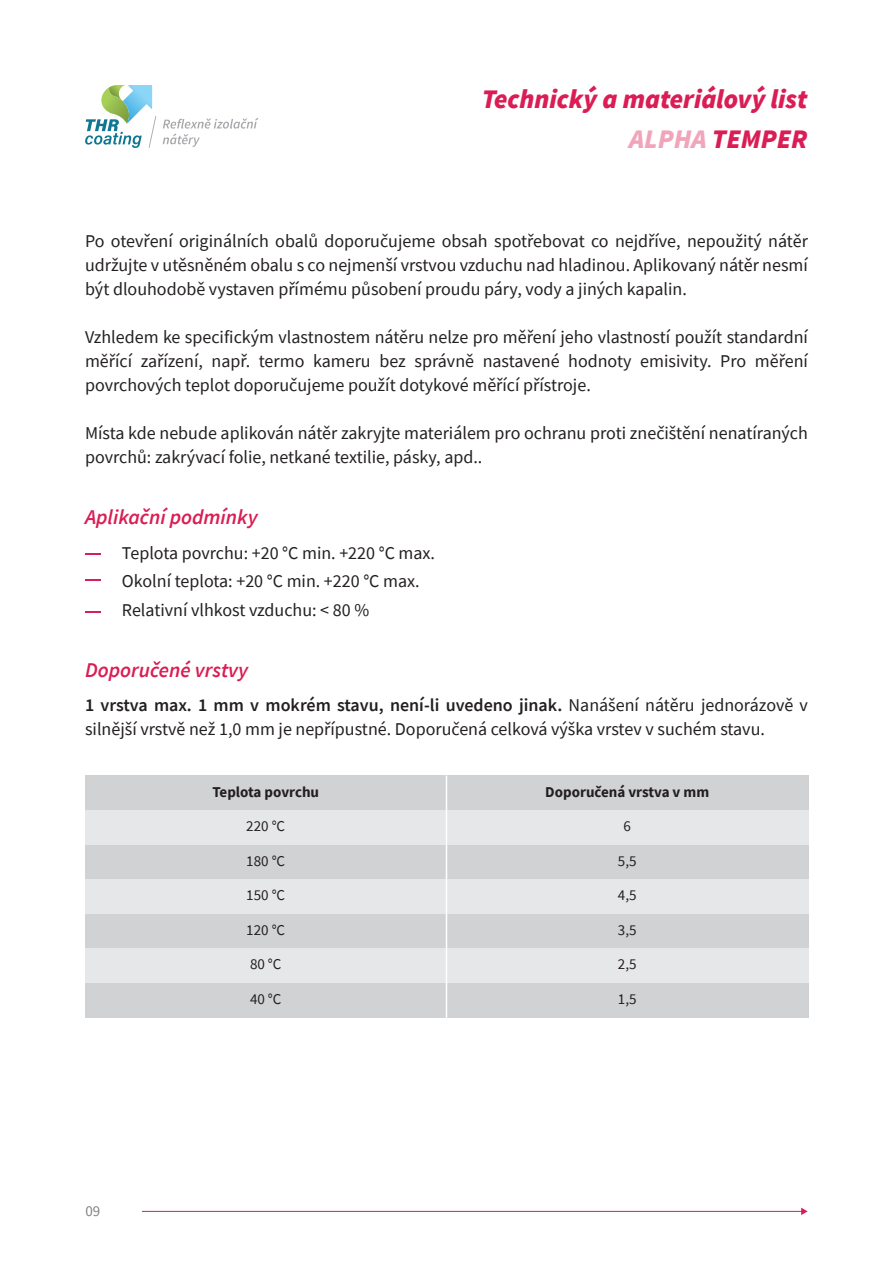
<style>
.page{position:relative;width:893px;height:1263px;background:#fff}
.page>*{position:absolute;margin:0;border:0;box-sizing:border-box;transform-origin:0 0}
.t1{font:italic 900 26.7px/40.7px "Source Sans Pro";color:#da1d54;text-align:right}
.t2{font:italic 600 21px "Source Sans Pro";color:#da1d54}
.t3{font:18px/24px "Source Sans Pro";color:#231f20}
.t4{font:15px "Source Sans Pro";color:#231f20}
.t5{font:700 15px "Source Sans Pro";color:#231f20}
.t6{font:15px "Source Sans Pro";color:#808285}
.s1{color:rgb(218 29 84/.4)}
.s2{font-weight:600}
</style>
<div class="page">
<hr style="left:142px;top:1211px;width:660px;height:1px;background:#da1d54">
<svg style="left:801px;top:1207px;width:7px;height:8px"></svg>
<svg style="left:85px;top:553px;width:15px;height:1px"></svg>
<svg style="left:85px;top:579px;width:15px;height:2px"></svg>
<svg style="left:85px;top:611px;width:15px;height:1px"></svg>
<div style="left:85px;top:775px;width:362px;height:35px;background:#d1d2d4"></div>
<div style="left:447px;top:775px;width:361px;height:35px;background:#d1d2d4"></div>
<div style="left:85px;top:810px;width:362px;height:35px;background:#e6e7e9"></div>
<div style="left:447px;top:810px;width:361px;height:35px;background:#e6e7e9"></div>
<div style="left:85px;top:845px;width:362px;height:34px;background:#d1d2d4"></div>
<div style="left:447px;top:845px;width:361px;height:34px;background:#d1d2d4"></div>
<div style="left:85px;top:879px;width:362px;height:35px;background:#e6e7e9"></div>
<div style="left:447px;top:879px;width:361px;height:35px;background:#e6e7e9"></div>
<div style="left:85px;top:914px;width:362px;height:34px;background:#d1d2d4"></div>
<div style="left:447px;top:914px;width:361px;height:34px;background:#d1d2d4"></div>
<div style="left:85px;top:948px;width:362px;height:35px;background:#e6e7e9"></div>
<div style="left:447px;top:948px;width:361px;height:35px;background:#e6e7e9"></div>
<div style="left:85px;top:983px;width:362px;height:35px;background:#d1d2d4"></div>
<div style="left:447px;top:983px;width:361px;height:35px;background:#d1d2d4"></div>
<svg style="left:163px;top:118px;width:95px;height:29px"></svg>
<svg style="left:85px;top:85px;width:71px;height:63px"></svg>
<hr style="left:446px;top:775px;width:1px;height:243px;background:#fff">
<h1 class="t1" style="left:482px;top:78px;width:327px">Technický a materiálový list<br><span class="s1">ALPHA</span> TEMPER</h1>
<p class="t3" style="left:85px;top:228px;width:724px;text-align:justify">Po otevření originálních obalů doporučujeme obsah spotřebovat co nejdříve, nepoužitý nátěr udržujte v utěsněném obalu s co nejmenší vrstvou vzduchu nad hladinou. Aplikovaný nátěr nesmí být dlouhodobě vystaven přímému působení proudu páry, vody a jiných kapalin.</p>
<p class="t3" style="left:85px;top:324px;width:724px;text-align:justify">Vzhledem ke specifickým vlastnostem nátěru nelze pro měření jeho vlastností použít standardní měřící zařízení, např. termo kameru bez správně nastavené hodnoty emisivity. Pro měření povrchových teplot doporučujeme použít dotykové měřící přístroje.</p>
<p class="t3" style="left:85px;top:420px;width:724px">Místa kde nebude aplikován nátěr zakryjte materiálem pro ochranu proti znečištění nenatíraných povrchů: zakrývací folie, netkané textilie, pásky, apd..</p>
<p class="t2" style="left:85px;top:503px;width:174px">Aplikační podmínky</p>
<p class="t3" style="left:122px;top:538px;width:314px;line-height:28.5px">Teplota povrchu: +20 °C min. +220 °C max.<br>Okolní teplota: +20 °C min. +220 °C max.<br>Relativní vlhkost vzduchu: &lt; 80 %</p>
<p class="t2" style="left:85px;top:656px;width:165px">Doporučené vrstvy</p>
<p class="t3" style="left:85px;top:693px;width:724px"><span class="s2">1 vrstva max. 1 mm v mokrém stavu, není-li uvedeno jinak.</span> Nanášení nátěru jednorázově v silnější vrstvě než 1,0 mm je nepřípustné. Doporučená celková výška vrstev v suchém stavu.</p>
<p class="t6" style="left:85px;top:1201px;width:16px">09</p>
<p class="t5" style="left:212px;top:782px;width:108px">Teplota povrchu</p>
<p class="t4" style="left:246px;top:817px;width:40px">220 °C</p>
<p class="t4" style="left:246px;top:851px;width:40px">180 °C</p>
<p class="t4" style="left:246px;top:886px;width:40px">150 °C</p>
<p class="t4" style="left:246px;top:920px;width:40px">120 °C</p>
<p class="t4" style="left:250px;top:955px;width:33px">80 °C</p>
<p class="t4" style="left:250px;top:989px;width:33px">40 °C</p>
<p class="t5" style="left:545px;top:782px;width:165px">Doporučená vrstva v mm</p>
<p class="t4" style="left:623px;top:817px;width:9px">6</p>
<p class="t4" style="left:618px;top:851px;width:20px">5,5</p>
<p class="t4" style="left:618px;top:886px;width:20px">4,5</p>
<p class="t4" style="left:618px;top:920px;width:20px">3,5</p>
<p class="t4" style="left:618px;top:955px;width:20px">2,5</p>
<p class="t4" style="left:618px;top:989px;width:20px">1,5</p>
</div>
